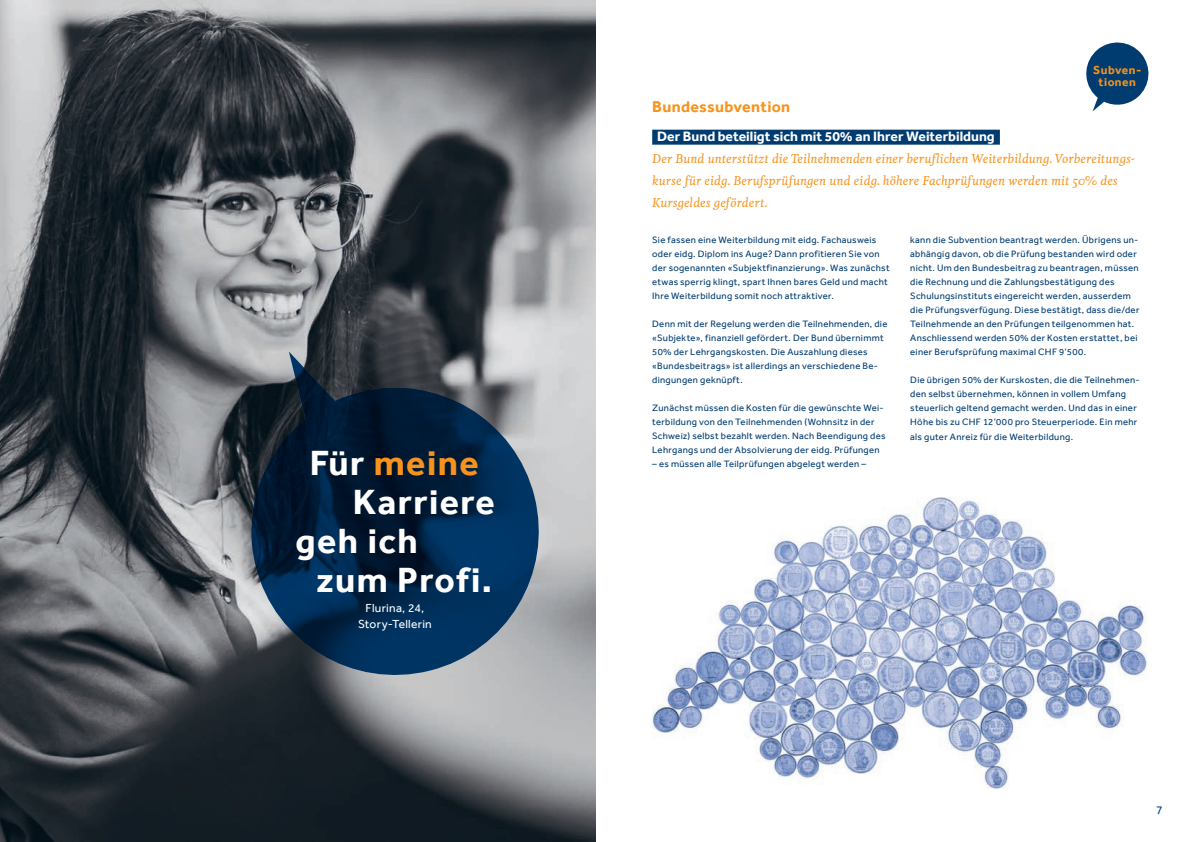
<style>
.page{position:relative;width:1191px;height:842px;background:#fff}
.page>*{position:absolute;margin:0;border:0;box-sizing:border-box;transform-origin:0 0}
.t1{font:700 36px "Effra";letter-spacing:.04em;color:#fff}
.t2{font:700 36px "Effra";letter-spacing:.04em;color:#f7931d}
.t3{font:700 16px "Effra";letter-spacing:.02em;color:#f7931d}
.t4{font:700 14px "Effra";color:#fff}
.t5{font:italic 500 12px/22px "Feijoa";letter-spacing:.01em;color:#f7931d}
.t6{font:12px/16px "Effra";letter-spacing:.02em;color:#fff;text-align:center}
.t7{font:700 12px/12px "Effra";letter-spacing:.04em;color:#f7931d;text-align:center}
.t8{font:12px "Effra";color:#013c71}
.t9{font:9.5px/14px "Effra";letter-spacing:.03em;color:#013c71}
.s1{color:#fff}
</style>
<div class="page">
<img style="left:0;top:0;width:595px;height:842px">
<img style="left:652px;top:498px;width:495px;height:290px">
<svg style="left:241px;top:351px;width:312px;height:339px;background:#2a4259"></svg>
<svg style="left:1086px;top:42px;width:63px;height:69px"></svg>
<div style="left:652px;top:130px;width:348px;height:15px;background:#013c71"></div>
<h1 class="t2" style="left:310px;top:442px;width:170px"><span class="s1">Für</span> meine</h1>
<h1 class="t1" style="left:353px;top:481px;width:143px">Karriere</h1>
<h1 class="t1" style="left:296px;top:520px;width:124px">geh ich</h1>
<h1 class="t1" style="left:316px;top:559px;width:177px">zum Profi.</h1>
<p class="t6" style="left:358px;top:600px;width:75px">Flurina, 24,<br>Story-Tellerin</p>
<h2 class="t3" style="left:652px;top:97px;width:139px">Bundessubvention</h2>
<p class="t7" style="left:1093px;top:63px;width:50px">Subven&shy;tionen</p>
<h3 class="t4" style="left:657px;top:128px;width:339px">Der Bund beteiligt sich mit 50% an Ihrer Weiterbildung</h3>
<p class="t5" style="left:652px;top:148px;width:484px">Der Bund unterstützt die Teilnehmenden einer beruflichen Weiterbildung. Vorbereitungs&shy;kurse für eidg. Berufsprüfungen und eidg. höhere Fachprüfungen werden mit 50% des<br>Kursgeldes gefördert.</p>
<p class="t9" style="left:652px;top:233px;width:239px">Sie fassen eine Weiterbildung mit eidg. Fachausweis oder eidg. Diplom ins Auge? Dann profitieren Sie von der sogenannten «Subjektfinanzierung». Was zunächst etwas sperrig klingt, spart Ihnen bares Geld und macht Ihre Weiterbildung somit noch attraktiver.</p>
<p class="t9" style="left:652px;top:317px;width:237px">Denn mit der Regelung werden die Teilnehmenden, die «Subjekte», finanziell gefördert. Der Bund übernimmt 50% der Lehrgangskosten. Die Auszahlung dieses «Bundesbeitrags» ist allerdings an verschiedene Be&shy;dingungen geknüpft.</p>
<p class="t9" style="left:652px;top:401px;width:235px">Zunächst müssen die Kosten für die gewünschte Wei&shy;terbildung von den Teilnehmenden (Wohnsitz in der Schweiz) selbst bezahlt werden. Nach Beendigung des Lehrgangs und der Absolvierung der eidg. Prüfungen</p>
<p class="t9" style="left:652px;top:457px;width:215px">– es müssen alle Teilprüfungen abgelegt werden –</p>
<p class="t9" style="left:910px;top:233px;width:231px">kann die Subvention beantragt werden. Übrigens un&shy;abhängig davon, ob die Prüfung bestanden wird oder nicht. Um den Bundesbeitrag zu beantragen, müssen die Rechnung und die Zahlungsbestätigung des Schulungsinstituts eingereicht werden, ausserdem die Prüfungsverfügung. Diese bestätigt, dass die/der Teilnehmende an den Prüfungen teilgenommen hat.<br>Anschliessend werden 50% der Kosten erstattet, bei einer Berufsprüfung maximal CHF 9’500.</p>
<p class="t9" style="left:910px;top:373px;width:231px">Die übrigen 50% der Kurskosten, die die Teilnehmen&shy;den selbst übernehmen, können in vollem Umfang steuerlich geltend gemacht werden. Und das in einer Höhe bis zu CHF 12’000 pro Steuerperiode. Ein mehr als guter Anreiz für die Weiterbildung.</p>
<p class="t8" style="left:1156px;top:802px;width:8px">7</p>
</div>
